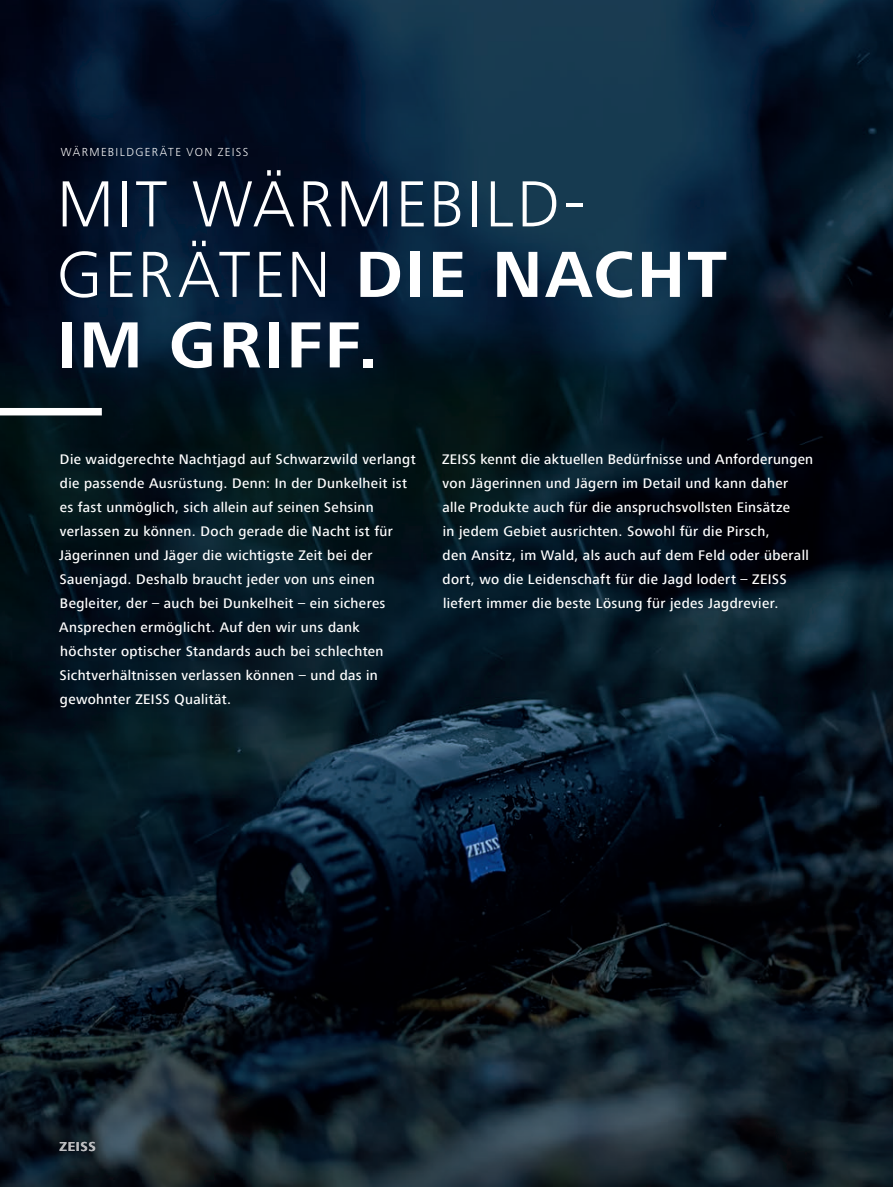
<style>
.page{position:relative;width:893px;height:1187px;background:#fff}
.page>*{position:absolute;margin:0;border:0;box-sizing:border-box;transform-origin:0 0}
.t1{font:300 67.5px/70.5px "ZEISS Frutiger Next W1 G";letter-spacing:.035em;color:#fff}
.t2{font:500 14.25px/24px "ZEISS Frutiger Next W1 G";letter-spacing:.025em;color:#fff}
.t3{font:700 13.35px "ZEISS Frutiger Next W1 G";letter-spacing:.055em;color:#bcbdc0}
.t4{font:300 12px "ZEISS Frutiger Next W1 G";letter-spacing:.115em;color:#fff}
.s1{font-weight:700}
</style>
<div class="page">
<img style="left:0;top:0;width:893px;height:1186px">
<div style="left:0;top:408px;width:102px;height:7px;background:#fff"></div>
<p class="t4" style="left:61px;top:143px;width:189px">WÄRMEBILDGERÄTE VON ZEISS</p>
<h1 class="t1" style="left:57px;top:165px;width:672px">MIT WÄRMEBILD-<br>GERÄTEN <span class="s1">DIE NACHT<br>IM GRIFF.</span></h1>
<p class="t2" style="left:59px;top:447px;width:358px">Die waidgerechte Nachtjagd auf Schwarzwild verlangt die passende Ausrüstung. Denn: In der Dunkelheit ist es fast unmöglich, sich allein auf seinen Sehsinn verlassen zu können. Doch gerade die Nacht ist für Jägerinnen und Jäger die wichtigste Zeit bei der Sauenjagd. Deshalb braucht jeder von uns einen Begleiter, der – auch bei Dunkelheit – ein sicheres Ansprechen ermöglicht. Auf den wir uns dank höchster optischer Standards auch bei schlechten Sichtverhältnissen verlassen können – und das in gewohnter ZEISS Qualität.</p>
<p class="t2" style="left:442px;top:447px;width:373px">ZEISS kennt die aktuellen Bedürfnisse und Anforderungen von Jägerinnen und Jägern im Detail und kann daher alle Produkte auch für die anspruchsvollsten Einsätze<br>in jedem Gebiet ausrichten. Sowohl für die Pirsch,<br>den Ansitz, im Wald, als auch auf dem Feld oder überall dort, wo die Leidenschaft für die Jagd lodert – ZEISS liefert immer die beste Lösung für jedes Jagdrevier.</p>
<p class="t3" style="left:60px;top:1139px;width:38px">ZEISS</p>
</div>
